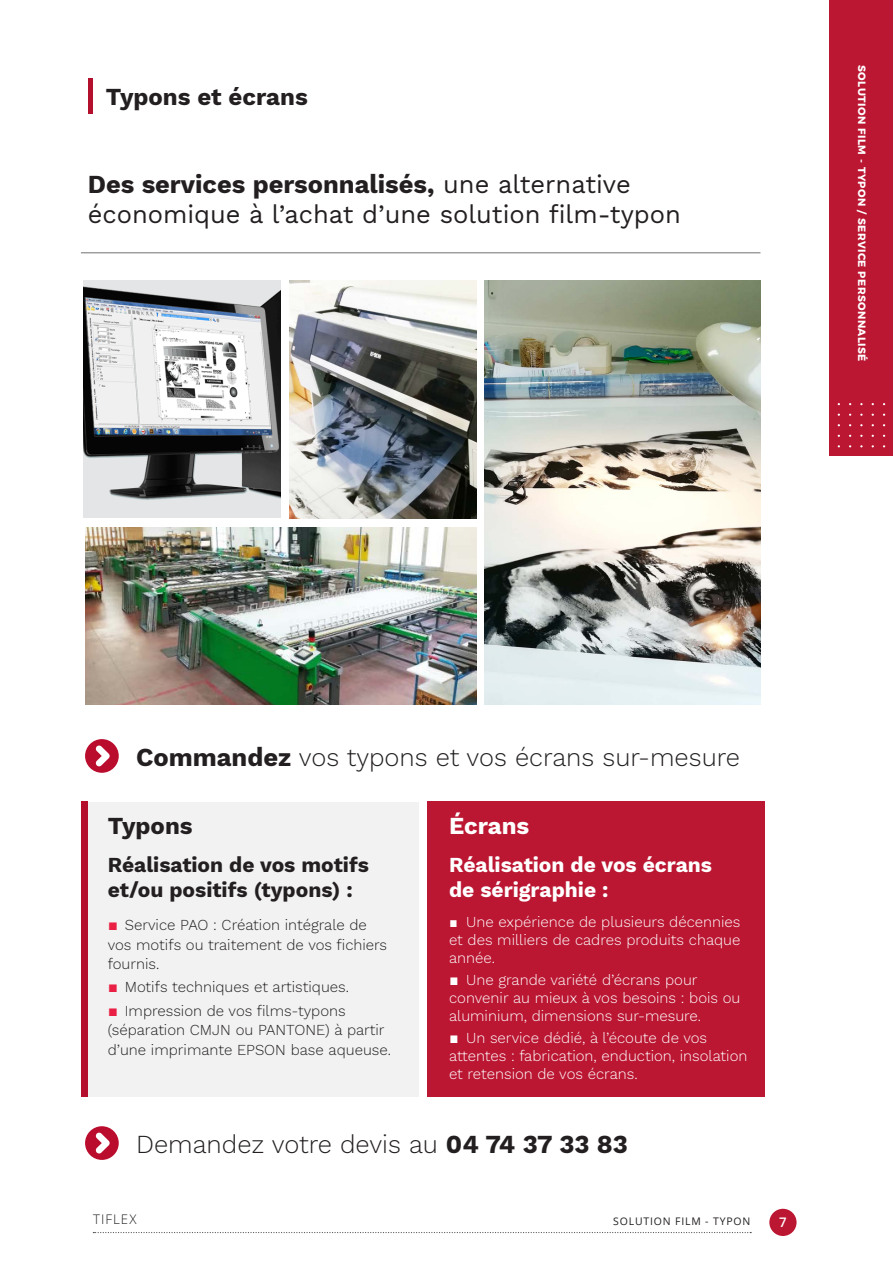
<style>
.page{position:relative;width:893px;height:1263px;background:#fff}
.page>*{position:absolute;margin:0;border:0;box-sizing:border-box;transform-origin:0 0}
.t1{font:25.5px/30.6px "Work Sans";color:#231f20}
.t2{font:300 25.5px "Work Sans";color:#231f20}
.t3{font:700 24px "Work Sans";color:#231f20}
.t4{font:700 24px "Work Sans";color:#fff}
.t5{font:700 21px/25.2px "Work Sans";color:#231f20}
.t6{font:700 21px/25.2px "Work Sans";color:#fff}
.t7{font:300 15px/18px "Work Sans";color:#fff}
.t8{font:300 15px/19.5px "Work Sans";color:#231f20}
.t9{font:300 13.2px "Open Sans";letter-spacing:.08em;color:#231f20}
.t10{font:600 13.2px "Open Sans";color:#fff}
.t11{font:700 10.5px "Montserrat";letter-spacing:.04em;color:#fff}
.t12{font:10.5px "Open Sans";letter-spacing:.08em;color:#231f20}
.s1{font-weight:700}
.s2{font-weight:400;color:#e92044}
.s3{font-size:13.5px}
</style>
<div class="page">
<div style="left:829px;top:0;width:64px;height:456px;background:#bb1632"></div>
<div style="left:769px;top:1209px;width:28px;height:27px;background:#bb1632;border-radius:50%"></div>
<svg style="left:93px;top:1232px;width:658px;height:1px"></svg>
<div style="left:427px;top:801px;width:338px;height:295px;background:#bb1632"></div>
<div style="left:81px;top:802px;width:337px;height:294px;background:#f2f2f2"></div>
<img style="left:289px;top:281px;width:187px;height:237px">
<img style="left:83px;top:281px;width:198px;height:236px">
<img style="left:485px;top:281px;width:275px;height:424px">
<hr style="left:88px;top:78px;width:4px;height:35px;background:#b40f2d">
<div style="left:81px;top:801px;width:7px;height:295px;background:#b40f2d"></div>
<img style="left:85px;top:527px;width:391px;height:178px">
<svg style="left:85px;top:739px;width:34px;height:34px"></svg>
<hr style="left:81px;top:252px;width:679px;height:1px;background:#231f20">
<svg style="left:85px;top:1126px;width:34px;height:34px"></svg>
<h2 class="t3" style="left:106px;top:79px;width:204px">Typons et écrans</h2>
<h1 class="t1" style="left:88px;top:168px;width:595px"><span class="s1">Des services personnalisés,</span> une alternative économique à l’achat d’une solution film-typon</h1>
<p class="t11" style="left:871px;top:65px;width:298px;rotate:90deg">SOLUTION FILM - TYPON / SERVICE PERSONNALISÉ</p>
<h1 class="t2" style="left:136px;top:738px;width:606px"><span class="s1">Commandez</span> vos typons et vos écrans sur-mesure</h1>
<h2 class="t3" style="left:108px;top:808px;width:86px">Typons</h2>
<h3 class="t5" style="left:108px;top:851px;width:263px">Réalisation de vos motifs et/ou positifs (typons) :</h3>
<p class="t8" style="left:108px;top:915px;width:281px"><span class="s2">▪</span> Service PAO : Création intégrale de vos motifs ou traitement de vos fichiers fournis.</p>
<p class="t8" style="left:108px;top:977px;width:243px"><span class="s2">▪</span> Motifs techniques et artistiques.</p>
<p class="t8" style="left:108px;top:1000px;width:285px"><span class="s2">▪</span> Impression de vos films-typons (séparation CMJN ou PANTONE) à partir d’une imprimante EPSON base aqueuse.</p>
<h2 class="t4" style="left:449px;top:808px;width:82px">Écrans</h2>
<h3 class="t6" style="left:449px;top:851px;width:265px">Réalisation de vos écrans de sérigraphie :</h3>
<p class="t7" style="left:449px;top:912px;width:293px;text-align:justify"><span class="s3">▪</span> Une expérience de plusieurs décennies et des milliers de cadres produits chaque année.</p>
<p class="t7" style="left:449px;top:970px;width:293px">▪ Une grande variété d’écrans pour convenir au mieux à vos besoins : bois ou aluminium, dimensions sur-mesure.</p>
<p class="t7" style="left:449px;top:1028px;width:300px">▪ Un service dédié, à l’écoute de vos attentes : fabrication, enduction, insolation et retension de vos écrans.</p>
<h1 class="t2" style="left:136px;top:1125px;width:493px">Demandez votre devis au <span class="s1">04 74 37 33 83</span></h1>
<p class="t9" style="left:93px;top:1210px;width:45px">TIFLEX</p>
<p class="t12" style="left:613px;top:1214px;width:139px">SOLUTION FILM - TYPON</p>
<p class="t10" style="left:779px;top:1213px;width:9px">7</p>
</div>
